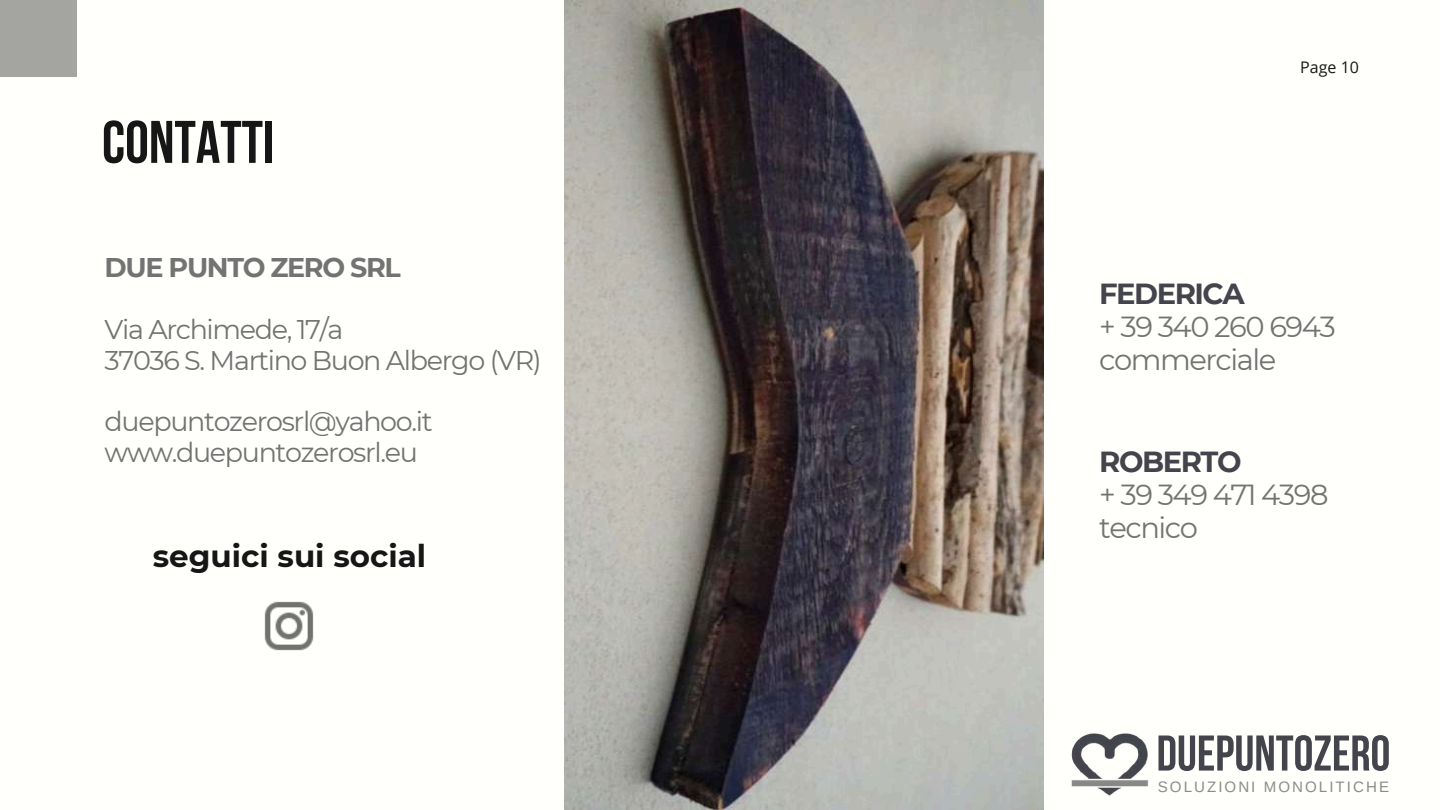
<style>
.page{position:relative;width:1440px;height:810px;background:#fff}
.page>*{position:absolute;margin:0;border:0;box-sizing:border-box;transform-origin:0 0}
.t1{font:700 60px "Bebas Neue";color:#171616}
.t2{font:700 50.1px "Bebas Neue";color:#44444c}
.t3{font:700 31px "Montserrat";color:#171616}
.t4{font:29px/33px "Montserrat";letter-spacing:-.05em;color:#737373}
.t5{font:700 29px "Montserrat";letter-spacing:-.05em;color:#44444c}
.t6{font:27px/30.8px "Montserrat";letter-spacing:-.05em;color:#737373}
.t7{font:700 27px "Montserrat";letter-spacing:-.05em;color:#737373}
.t8{font:16px "Open Sans";color:#171616}
.t9{font:15.1px "Arimo";letter-spacing:.135em;color:#8c8c8c}
</style>
<div class="page">
<img style="left:564px;top:0;width:479px;height:810px">
<img style="left:264px;top:601px;width:50px;height:50px">
<img style="left:1071px;top:734px;width:78px;height:62px">
<div style="left:0;top:0;width:77px;height:77px;background:#a4a4a1"></div>
<h1 class="t1" style="left:102px;top:118px;width:174px">CONTATTI</h1>
<p class="t7" style="left:105px;top:251px;width:298px">DUE PUNTO ZERO SRL</p>
<p class="t6" style="left:105px;top:314px;width:439px">Via Archimede, 17/a<br>37036 S. Martino Buon Albergo (VR)</p>
<p class="t6" style="left:105px;top:406px;width:330px">duepuntozerosrl@yahoo.it www.duepuntozerosrl.eu</p>
<p class="t3" style="left:153px;top:537px;width:275px">seguici sui social</p>
<p class="t8" style="left:1300px;top:56px;width:60px">Page 10</p>
<p class="t5" style="left:1099px;top:276px;width:147px">FEDERICA</p>
<p class="t4" style="left:1099px;top:310px;width:238px">+ 39 340 260 6943 commerciale</p>
<p class="t5" style="left:1099px;top:444px;width:144px">ROBERTO</p>
<p class="t4" style="left:1099px;top:478px;width:231px">+ 39 349 471 4398 tecnico</p>
<h2 class="t2" style="left:1157px;top:733px;width:235px">DUEPUNTOZERO</h2>
<p class="t9" style="left:1158px;top:778px;width:233px">SOLUZIONI MONOLITICHE</p>
</div>
